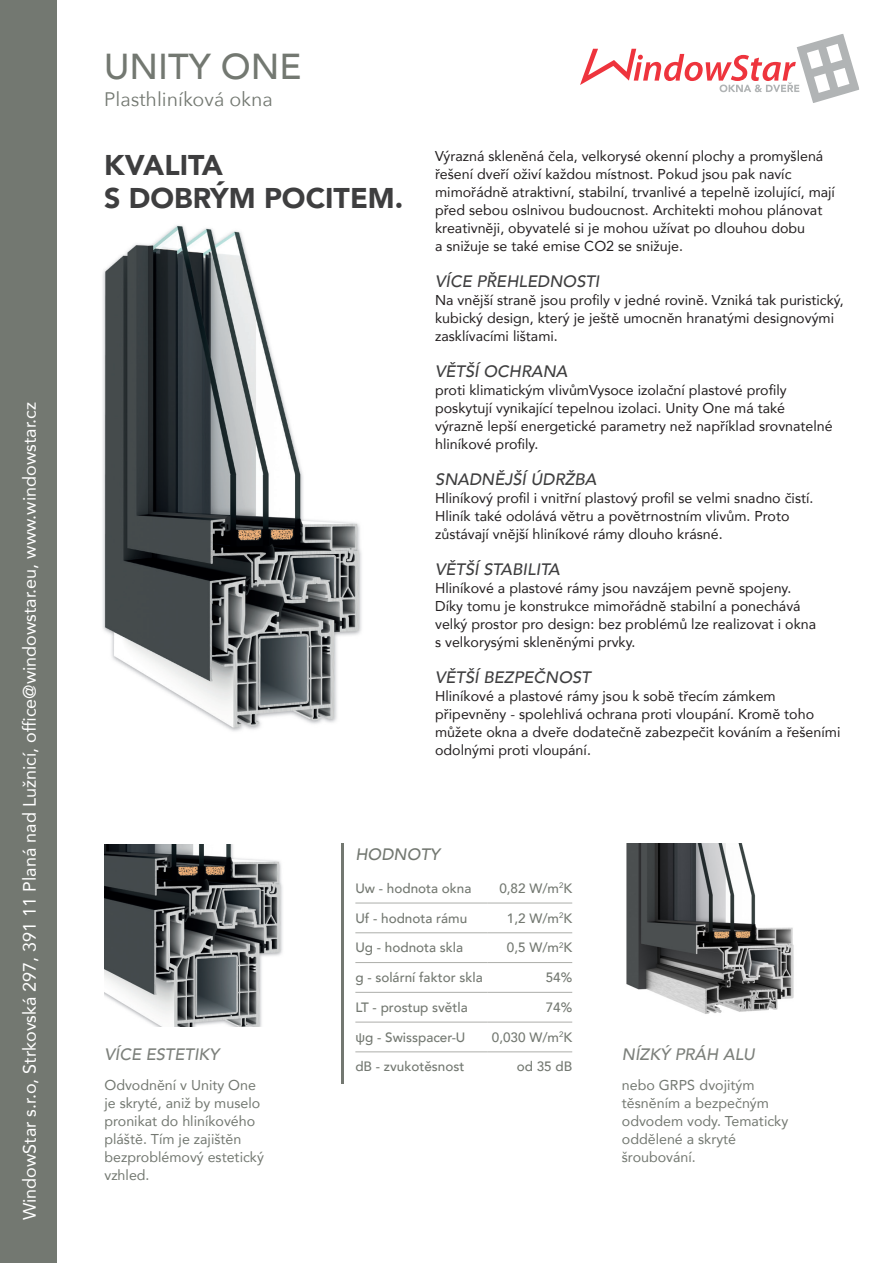
<style>
.page{position:relative;width:893px;height:1263px;background:#fff}
.page>*{position:absolute;margin:0;border:0;box-sizing:border-box;transform-origin:0 0}
.t1{font:500 36px "Avenir";color:#737871}
.t2{font:900 28.5px "Avenir";color:#3e3e3f}
.t3{font:19.5px "Avenir Next";color:#737871}
.t4{font:18px "Avenir";color:#fff}
.t5{font:italic 500 16.5px "Avenir";color:#3e3e3f}
.t6{font:italic 500 16.5px "Avenir";color:#7c807b}
.t7{font:italic 500 16.5px "Avenir";color:#737871}
.t8{font:14.25px/18px "Avenir";color:#231f20}
.t9{font:14.25px/18px "Avenir";color:#737871}
.t10{font:500 13.5px "Avenir";color:#737871}
.s1{font-family:"Helvetica";font-weight:400}
</style>
<div class="page">
<svg style="left:580px;top:34px;width:279px;height:69px"></svg>
<div style="left:0;top:0;width:57px;height:1263px;background:#737871"></div>
<img style="left:102px;top:225px;width:260px;height:506px">
<img style="left:626px;top:844px;width:168px;height:170px">
<img style="left:104px;top:844px;width:179px;height:183px">
<hr style="left:341px;top:844px;width:3px;height:240px;background:#737871">
<hr style="left:355px;top:903px;width:132px;height:1px;background:#adaeaa">
<hr style="left:487px;top:903px;width:85px;height:1px;background:#adaeaa">
<hr style="left:355px;top:932px;width:132px;height:1px;background:#adaeaa">
<hr style="left:487px;top:932px;width:85px;height:1px;background:#adaeaa">
<hr style="left:355px;top:962px;width:132px;height:1px;background:#adaeaa">
<hr style="left:487px;top:962px;width:85px;height:1px;background:#adaeaa">
<hr style="left:355px;top:992px;width:132px;height:1px;background:#adaeaa">
<hr style="left:487px;top:992px;width:85px;height:1px;background:#adaeaa">
<hr style="left:355px;top:1022px;width:132px;height:1px;background:#adaeaa">
<hr style="left:487px;top:1022px;width:85px;height:1px;background:#adaeaa">
<hr style="left:355px;top:1051px;width:132px;height:1px;background:#adaeaa">
<hr style="left:487px;top:1051px;width:85px;height:1px;background:#adaeaa">
<p class="t4" style="left:15px;top:1220px;width:820px;rotate:-90deg">WindowStar s.r.o, Strkovská 297, 391 11 Planá nad Lužnicí, office@windowstar.eu, www.windowstar.cz</p>
<p class="t1" style="left:104px;top:35px;width:199px">UNITY ONE</p>
<p class="t3" style="left:104px;top:83px;width:170px">Plasthliníková okna</p>
<p class="t2" style="left:104px;top:141px;width:120px">KVALITA</p>
<p class="t2" style="left:104px;top:174px;width:301px">S DOBRÝM POCITEM.</p>
<p class="t8" style="left:435px;top:147px;width:401px">Výrazná skleněná čela, velkorysé okenní plochy a promyšlená řešení dveří oživí každou místnost. Pokud jsou pak navíc mimořádně atraktivní, stabilní, trvanlivé a tepelně izolující, mají před sebou oslnivou budoucnost. Architekti mohou plánovat kreativněji, obyvatelé si je mohou užívat po dlouhou dobu<br>a snižuje se také emise CO2 se snižuje.</p>
<p class="t5" style="left:435px;top:271px;width:166px">VÍCE PŘEHLEDNOSTI</p>
<p class="t8" style="left:435px;top:291px;width:410px">Na vnější straně jsou profily v jedné rovině. Vzniká tak puristický, kubický design, který je ještě umocněn hranatými designovými zasklívacími lištami.</p>
<p class="t5" style="left:435px;top:361px;width:134px">VĚTŠÍ OCHRANA</p>
<p class="t8" style="left:435px;top:381px;width:399px">proti klimatickým vlivůmVysoce izolační plastové profily poskytují vynikající tepelnou izolaci. Unity One má také výrazně lepší energetické parametry než například srovnatelné hliníkové profily.</p>
<p class="t5" style="left:435px;top:469px;width:163px">SNADNĚJŠÍ ÚDRŽBA</p>
<p class="t8" style="left:435px;top:489px;width:380px">Hliníkový profil i vnitřní plastový profil se velmi snadno čistí.<br>Hliník také odolává větru a povětrnostním vlivům. Proto zůstávají vnější hliníkové rámy dlouho krásné.</p>
<p class="t5" style="left:435px;top:559px;width:126px">VĚTŠÍ STABILITA</p>
<p class="t8" style="left:435px;top:579px;width:383px">Hliníkové a plastové rámy jsou navzájem pevně spojeny.<br>Díky tomu je konstrukce mimořádně stabilní a ponechává velký prostor pro design: bez problémů lze realizovat i okna s velkorysými skleněnými prvky.</p>
<p class="t5" style="left:435px;top:667px;width:157px">VĚTŠÍ BEZPEČNOST</p>
<p class="t8" style="left:435px;top:687px;width:407px">Hliníkové a plastové rámy jsou k sobě třecím zámkem připevněny - spolehlivá ochrana proti vloupání. Kromě toho můžete okna a dveře dodatečně zabezpečit kováním a řešeními odolnými proti vloupání.</p>
<p class="t6" style="left:104px;top:1044px;width:116px">VÍCE ESTETIKY</p>
<p class="t9" style="left:104px;top:1076px;width:161px">Odvodnění v Unity One je skryté, aniž by muselo pronikat do hliníkového pláště. Tím je zajištěn bezproblémový estetický vzhled.</p>
<p class="t7" style="left:355px;top:845px;width:86px">HODNOTY</p>
<p class="t10" style="left:355px;top:876px;width:118px">Uw - hodnota okna</p>
<p class="t10" style="left:499px;top:876px;width:74px">0,82 W/m<sup>2</sup>K</p>
<p class="t10" style="left:355px;top:906px;width:113px">Uf - hodnota rámu</p>
<p class="t10" style="left:507px;top:906px;width:67px">1,2 W/m<sup>2</sup>K</p>
<p class="t10" style="left:355px;top:936px;width:109px">Ug - hodnota skla</p>
<p class="t10" style="left:507px;top:936px;width:67px">0,5 W/m<sup>2</sup>K</p>
<p class="t10" style="left:355px;top:966px;width:129px">g - solární faktor skla</p>
<p class="t10" style="left:546px;top:966px;width:28px">54%</p>
<p class="t10" style="left:355px;top:995px;width:114px">LT - prostup světla</p>
<p class="t10" style="left:546px;top:995px;width:28px">74%</p>
<p class="t10" style="left:355px;top:1025px;width:112px"><span class="s1">ψ</span>g - Swisspacer-U</p>
<p class="t10" style="left:492px;top:1025px;width:82px">0,030 W/m<sup>2</sup>K</p>
<p class="t10" style="left:355px;top:1055px;width:111px">dB - zvukotěsnost</p>
<p class="t10" style="left:517px;top:1055px;width:57px">od 35 dB</p>
<p class="t6" style="left:622px;top:1044px;width:134px">NÍZKÝ PRÁH ALU</p>
<p class="t9" style="left:622px;top:1076px;width:168px">nebo GRPS dvojitým těsněním a bezpečným odvodem vody. Tematicky oddělené a skryté šroubování.</p>
</div>
